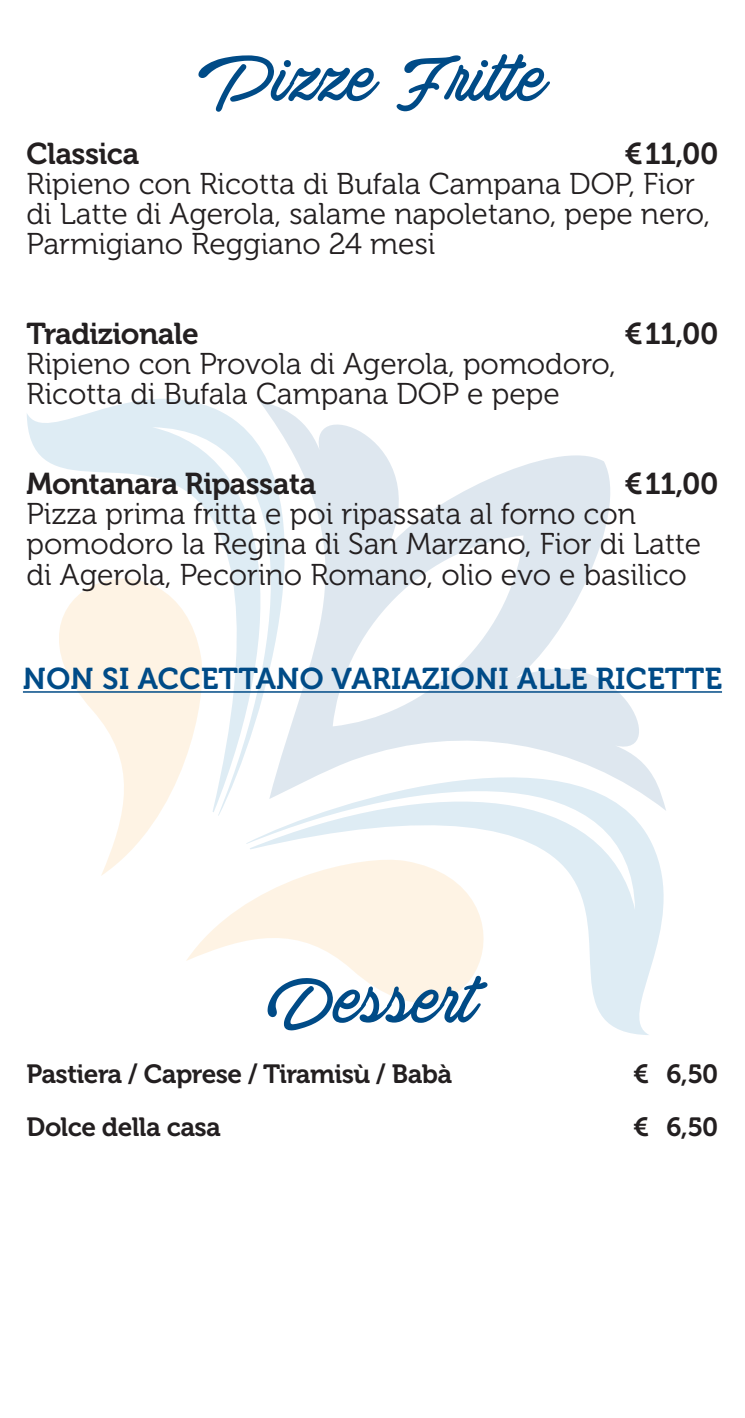
<style>
.page{position:relative;width:745px;height:1418px;background:#fff}
.page>*{position:absolute;margin:0;border:0;box-sizing:border-box;transform-origin:0 0}
.t1{font:75px "Actonia Hand PERSONALUSE";letter-spacing:-.01em;color:#004b87}
.t2{font:30px/30px "Museo 300";color:#231f20}
.t3{font:30px "Museo 700";letter-spacing:-.02em;color:#231f20}
.t4{font:30px "Museo 700";letter-spacing:.01em;color:#004b87}
.t5{font:26.25px "Museo 700";letter-spacing:-.02em;color:#231f20}
</style>
<div class="page">
<svg style="left:23px;top:692px;width:135px;height:184px"></svg>
<svg style="left:186px;top:904px;width:60px;height:57px"></svg>
<svg style="left:246px;top:811px;width:418px;height:224px"></svg>
<svg style="left:27px;top:399px;width:314px;height:416px"></svg>
<svg style="left:258px;top:399px;width:415px;height:412px"></svg>
<hr style="left:23px;top:691px;width:698px;height:1px;background:#004b87">
<p class="t1" style="left:198px;top:41px;width:349px">Pizze Fritte</p>
<p class="t3" style="left:27px;top:137px;width:114px">Classica</p>
<p class="t3" style="left:624px;top:137px;width:95px">€11,00</p>
<p class="t2" style="left:27px;top:170px;width:684px">Ripieno con Ricotta di Bufala Campana DOP, Fior di Latte di Agerola, salame napoletano, pepe nero,<br>Parmigiano Reggiano 24 mesi</p>
<p class="t3" style="left:27px;top:317px;width:174px">Tradizionale</p>
<p class="t3" style="left:624px;top:317px;width:95px">€11,00</p>
<p class="t2" style="left:27px;top:350px;width:590px">Ripieno con Provola di Agerola, pomodoro,<br>Ricotta di Bufala Campana DOP e pepe</p>
<p class="t3" style="left:27px;top:467px;width:291px">Montanara Ripassata</p>
<p class="t3" style="left:624px;top:467px;width:95px">€11,00</p>
<p class="t2" style="left:27px;top:500px;width:675px">Pizza prima fritta e poi ripassata al forno con pomodoro la Regina di San Marzano, Fior di Latte di Agerola, Pecorino Romano, olio evo e basilico</p>
<p class="t4" style="left:23px;top:662px;width:700px">NON SI ACCETTANO VARIAZIONI ALLE RICETTE</p>
<p class="t1" style="left:267px;top:962px;width:211px">Dessert</p>
<p class="t5" style="left:27px;top:1059px;width:427px">Pastiera / Caprese / Tiramisù / Babà</p>
<p class="t5" style="left:632px;top:1059px;width:87px">€ 6,50</p>
<p class="t5" style="left:27px;top:1112px;width:196px">Dolce della casa</p>
<p class="t5" style="left:632px;top:1112px;width:87px">€ 6,50</p>
</div>
